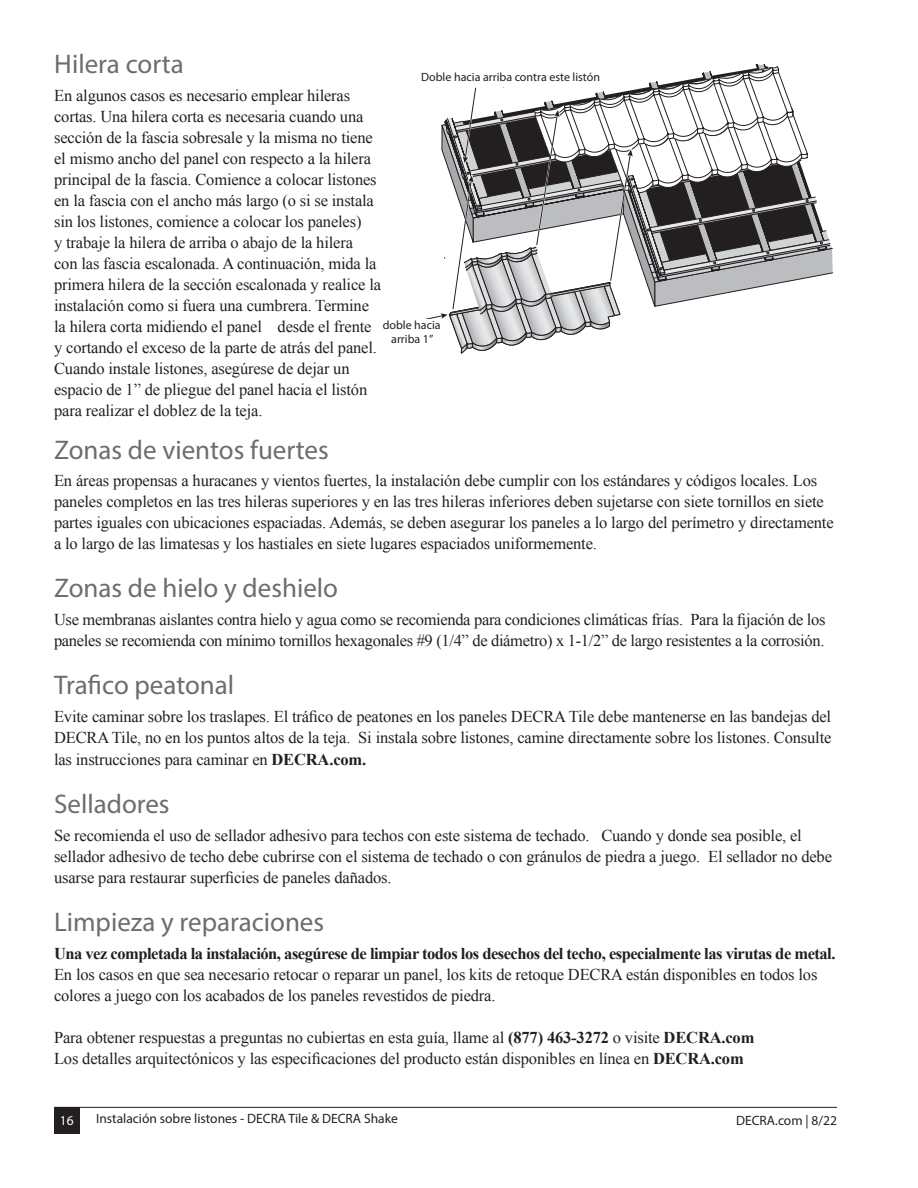
<style>
.page{position:relative;width:918px;height:1188px;background:#fff}
.page>*{position:absolute;margin:0;border:0;box-sizing:border-box;transform-origin:0 0}
.t1{font:27px "Myriad Pro";color:#6c6d70}
.t2{font:16.5px/21px "Times New Roman";letter-spacing:-.01em;color:#231f20}
.t3{font:700 16.5px "Times New Roman";letter-spacing:-.03em;color:#231f20}
.t4{font:13.5px "Myriad Pro";color:#231f20}
.t5{font:13.5px "Myriad Pro";color:#fff}
.t6{font:12px/14.4px "Myriad Pro";color:#231f20;text-align:center}
.t7{font:12px "Helvetica Neue LT Std";color:#454647}
.s1{font-weight:700}
</style>
<div class="page">
<div style="left:54px;top:1107px;width:25px;height:27px;background:#231f20"></div>
<hr style="left:54px;top:1107px;width:783px;height:1px;background:#231f20">
<svg style="left:425px;top:65px;width:408px;height:289px"></svg>
<div style="left:421px;top:72px;width:179px;height:15px;background:#fff"></div>
<div style="left:378px;top:320px;width:68px;height:28px;background:#fff"></div>
<p class="t1" style="left:54px;top:48px;width:131px">Hilera corta</p>
<p class="t2" style="left:54px;top:85px;width:328px">En algunos casos es necesario emplear hileras cortas. Una hilera corta es necesaria cuando una sección de la fascia sobresale y la misma no tiene el mismo ancho del panel con respecto a la hilera principal de la fascia. Comience a colocar listones en la fascia con el ancho más largo (o si se instala sin los listones, comience a colocar los paneles)<br>y trabaje la hilera de arriba o abajo de la hilera<br>con las fascia escalonada. A continuación, mida la primera hilera de la sección escalonada y realice la instalación como si fuera una cumbrera. Termine la hilera corta midiendo el panel desde el frente y cortando el exceso de la parte de atrás del panel.<br>Cuando instale listones, asegúrese de dejar un espacio de 1” de pliegue del panel hacia el listón para realizar el doblez de la teja.</p>
<p class="t6" style="left:421px;top:70px;width:180px">Doble hacia arriba contra este listón</p>
<p class="t7" style="left:469px;top:73px;width:116px">Turn up at this batten</p>
<p class="t6" style="left:383px;top:317px;width:59px">doble hacia arriba 1”</p>
<p class="t7" style="left:380px;top:319px;width:55px">1” turn up</p>
<p class="t1" style="left:54px;top:433px;width:276px">Zonas de vientos fuertes</p>
<p class="t2" style="left:54px;top:470px;width:781px">En áreas propensas a huracanes y vientos fuertes, la instalación debe cumplir con los estándares y códigos locales. Los paneles completos en las tres hileras superiores y en las tres hileras inferiores deben sujetarse con siete tornillos en siete partes iguales con ubicaciones espaciadas. Además, se deben asegurar los paneles a lo largo del perímetro y directamente a lo largo de las limatesas y los hastiales en siete lugares espaciados uniformemente.</p>
<p class="t1" style="left:54px;top:572px;width:285px">Zonas de hielo y deshielo</p>
<p class="t2" style="left:54px;top:609px;width:773px">Use membranas aislantes contra hielo y agua como se recomienda para condiciones climáticas frías. Para la fijación de los paneles se recomienda con mínimo tornillos hexagonales #9 (1/4” de diámetro) x 1-1/2” de largo resistentes a la corrosión.</p>
<p class="t1" style="left:54px;top:668px;width:182px">Trafico peatonal</p>
<p class="t2" style="left:54px;top:706px;width:779px">Evite caminar sobre los traslapes. El tráfico de peatones en los paneles DECRA Tile debe mantenerse en las bandejas del<br>DECRA Tile, no en los puntos altos de la teja. Si instala sobre listones, camine directamente sobre los listones. Consulte</p>
<p class="t2" style="left:54px;top:749px;width:314px">las instrucciones para caminar en <span class="s1">DECRA.com.</span></p>
<p class="t1" style="left:54px;top:788px;width:117px">Selladores</p>
<p class="t2" style="left:54px;top:825px;width:779px">Se recomienda el uso de sellador adhesivo para techos con este sistema de techado. Cuando y donde sea posible, el sellador adhesivo de techo debe cubrirse con el sistema de techado o con gránulos de piedra a juego. El sellador no debe usarse para restaurar superficies de paneles dañados.</p>
<p class="t1" style="left:54px;top:905px;width:272px">Limpieza y reparaciones</p>
<p class="t3" style="left:54px;top:942px;width:783px">Una vez completada la instalación, asegúrese de limpiar todos los desechos del techo, especialmente las virutas de metal.</p>
<p class="t2" style="left:54px;top:964px;width:765px">En los casos en que sea necesario retocar o reparar un panel, los kits de retoque DECRA están disponibles en todos los colores a juego con los acabados de los paneles revestidos de piedra.</p>
<p class="t2" style="left:54px;top:1027px;width:702px">Para obtener respuestas a preguntas no cubiertas en esta guía, llame al <span class="s1">(877) 463-3272</span> o visite <span class="s1">DECRA.com</span></p>
<p class="t2" style="left:54px;top:1048px;width:691px">Los detalles arquitectónicos y las especificaciones del producto están disponibles en línea en <span class="s1">DECRA.com</span></p>
<p class="t5" style="left:60px;top:1112px;width:15px">16</p>
<p class="t4" style="left:96px;top:1110px;width:303px">Instalación sobre listones - DECRA Tile &amp; DECRA Shake</p>
<p class="t4" style="left:736px;top:1112px;width:102px">DECRA.com | 8/22</p>
</div>
